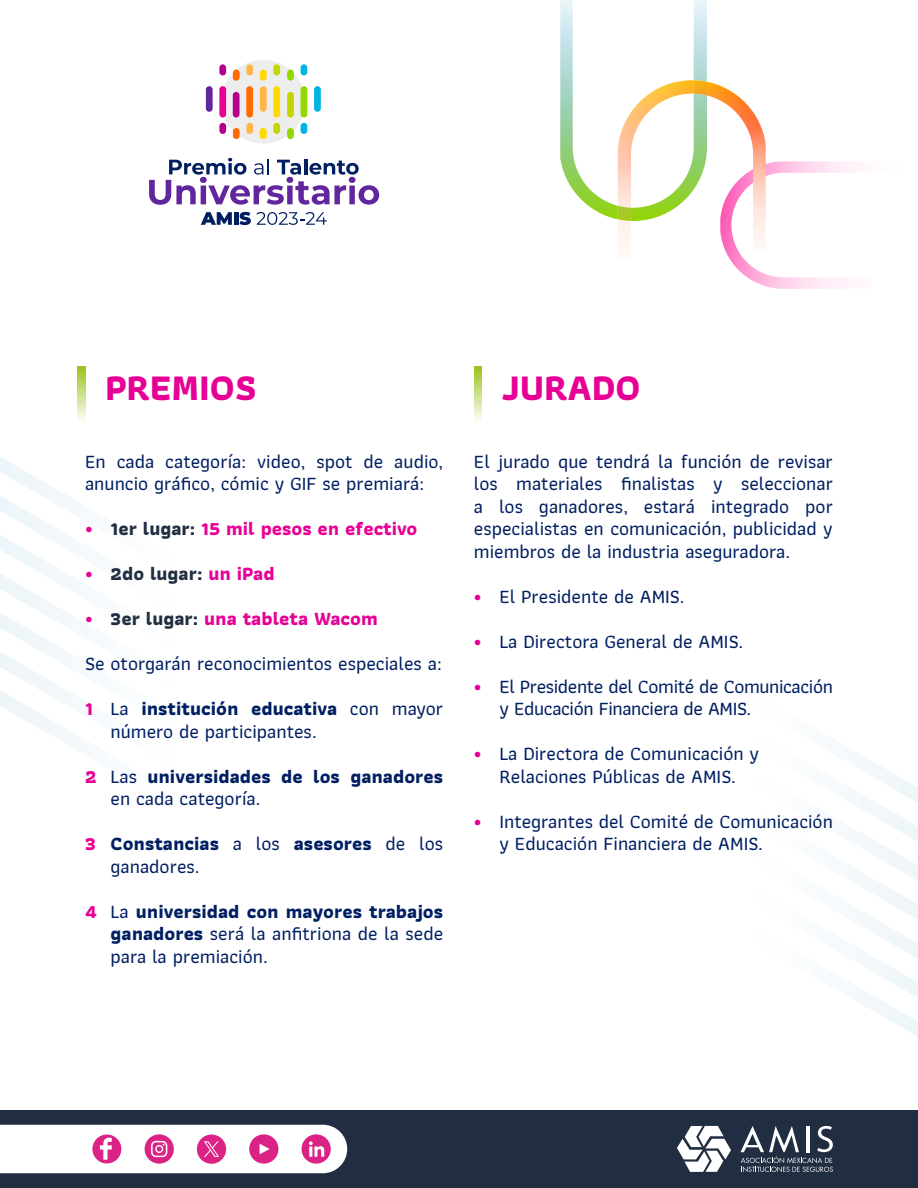
<style>
.page{position:relative;width:918px;height:1188px;background:#fff}
.page>*{position:absolute;margin:0;border:0;box-sizing:border-box;transform-origin:0 0}
.t1{font:700 37.5px "Athiti";color:#e70095}
.t2{font:500 19.5px/22.5px "Athiti";color:#001f61}
.t3{font:700 19.5px/22.5px "Athiti";color:#001f61}
.t4{font:500 19.5px/22.5px "Athiti";letter-spacing:-.02em;color:#001f61}
.t5{font:700 19.5px "Athiti";color:#e70095}
.t6{font:700 19.5px "Athiti";color:#212e42}
.s1{color:#212e42}
.s2{color:#e70095}
.s3{font-weight:700;color:#e70095}
.s4{font-weight:700}
.s5{font-weight:500}
</style>
<div class="page">
<svg style="left:851px;top:997px;width:67px;height:39px"></svg>
<svg style="left:849px;top:958px;width:69px;height:39px"></svg>
<svg style="left:849px;top:919px;width:69px;height:39px"></svg>
<svg style="left:849px;top:880px;width:69px;height:39px"></svg>
<svg style="left:849px;top:841px;width:69px;height:39px"></svg>
<svg style="left:849px;top:749px;width:69px;height:92px"></svg>
<svg style="left:0;top:464px;width:79px;height:39px"></svg>
<svg style="left:0;top:503px;width:82px;height:39px"></svg>
<svg style="left:0;top:542px;width:82px;height:39px"></svg>
<svg style="left:0;top:581px;width:82px;height:39px"></svg>
<svg style="left:0;top:620px;width:82px;height:39px"></svg>
<svg style="left:0;top:659px;width:82px;height:93px"></svg>
<div style="left:221px;top:60px;width:84px;height:84px;background:#ededed;border-radius:50%"></div>
<svg style="left:149px;top:158px;width:230px;height:47px"></svg>
<div style="left:206px;top:86px;width:7px;height:26px;background:#61269e;border-radius:3px"></div>
<div style="left:233px;top:92px;width:7px;height:26px;background:#b5008c;border-radius:3px"></div>
<div style="left:260px;top:86px;width:7px;height:26px;background:#ffb547;border-radius:3px"></div>
<div style="left:287px;top:92px;width:7px;height:26px;background:#c4d600;border-radius:3px"></div>
<div style="left:314px;top:86px;width:7px;height:26px;background:#00b3e3;border-radius:3px"></div>
<div style="left:219px;top:86px;width:7px;height:32px;background:#e80094;border-radius:3px"></div>
<div style="left:246px;top:86px;width:7px;height:32px;background:#ff6b00;border-radius:3px"></div>
<div style="left:301px;top:86px;width:6px;height:32px;background:#94d600;border-radius:3px"></div>
<div style="left:273px;top:86px;width:7px;height:32px;background:#ffd900;border-radius:3px"></div>
<div style="left:219px;top:123px;width:7px;height:11px;background:#b5008c;border-radius:3px"></div>
<div style="left:233px;top:128px;width:7px;height:11px;background:#ff6b00;border-radius:3px"></div>
<div style="left:273px;top:123px;width:7px;height:11px;background:#c4d600;border-radius:3px"></div>
<div style="left:246px;top:123px;width:7px;height:11px;background:#ffb547;border-radius:3px"></div>
<div style="left:260px;top:128px;width:7px;height:11px;background:#ffd900;border-radius:3px"></div>
<div style="left:287px;top:128px;width:7px;height:11px;background:#94d600;border-radius:3px"></div>
<div style="left:301px;top:123px;width:6px;height:11px;background:#00b3e3;border-radius:3px"></div>
<div style="left:219px;top:64px;width:7px;height:11px;background:#b5008c;border-radius:3px"></div>
<div style="left:233px;top:70px;width:7px;height:11px;background:#ff6b00;border-radius:3px"></div>
<div style="left:273px;top:64px;width:7px;height:11px;background:#c4d600;border-radius:3px"></div>
<div style="left:246px;top:64px;width:7px;height:11px;background:#ffb547;border-radius:3px"></div>
<div style="left:260px;top:70px;width:7px;height:11px;background:#ffd900;border-radius:3px"></div>
<div style="left:287px;top:70px;width:7px;height:11px;background:#94d600;border-radius:3px"></div>
<div style="left:301px;top:64px;width:6px;height:11px;background:#00b3e3;border-radius:3px"></div>
<svg style="left:201px;top:212px;width:31px;height:13px"></svg>
<hr style="left:234px;top:212px;width:4px;height:13px;background:#001f61">
<svg style="left:239px;top:212px;width:88px;height:13px"></svg>
<img style="left:728px;top:161px;width:129px;height:128px">
<img style="left:560px;top:0;width:147px;height:220px">
<img style="left:618px;top:81px;width:148px;height:176px">
<img style="left:618px;top:80px;width:89px;height:141px">
<svg style="left:78px;top:367px;width:7px;height:53px"></svg>
<svg style="left:474px;top:367px;width:8px;height:53px"></svg>
<div style="left:0;top:1110px;width:918px;height:78px;background:#212e42"></div>
<svg style="left:677px;top:1126px;width:54px;height:46px"></svg>
<svg style="left:741px;top:1126px;width:92px;height:46px"></svg>
<svg style="left:0;top:1125px;width:347px;height:48px;background:#f5d6e7"></svg>
<h1 class="t1" style="left:105px;top:358px;width:153px">PREMIOS</h1>
<h1 class="t1" style="left:502px;top:358px;width:140px">JURADO</h1>
<p class="t2" style="left:85px;top:450px;width:360px">En cada categoría: video, spot de audio, anuncio gráfico, cómic y GIF se premiará:</p>
<p class="t5" style="left:85px;top:514px;width:334px">• <span class="s1">1er lugar:</span> 15 mil pesos en efectivo</p>
<p class="t6" style="left:85px;top:559px;width:191px"><span class="s2">•</span> 2do lugar: <span class="s2">un iPad</span></p>
<p class="t5" style="left:85px;top:604px;width:294px">• <span class="s1">3er lugar:</span> una tableta Wacom</p>
<p class="t2" style="left:85px;top:653px;width:358px">Se otorgarán reconocimientos especiales a:</p>
<p class="t2" style="left:111px;top:698px;width:334px;text-indent:-26px"><span class="s3">1</span> La <span class="s4">institución educativa</span> con mayor número de participantes.</p>
<p class="t3" style="left:111px;top:765px;width:334px;text-indent:-26px"><span class="s2">2</span> <span class="s5">Las</span> universidades de los ganadores <span class="s5">en cada categoría.</span></p>
<p class="t3" style="left:111px;top:833px;width:334px;text-indent:-26px"><span class="s2">3</span> Constancias <span class="s5">a los</span> asesores <span class="s5">de los ganadores.</span></p>
<p class="t2" style="left:111px;top:900px;width:334px;text-align:justify;text-indent:-26px"><span class="s3">4</span> La <span class="s4">universidad con mayores trabajos ganadores</span> será la anfitriona de la sede para la premiación.</p>
<p class="t2" style="left:474px;top:450px;width:361px;text-align:justify">El jurado que tendrá la función de revisar los materiales finalistas y seleccionar a los ganadores, estará integrado por especialistas en comunicación, publicidad y miembros de la industria aseguradora.</p>
<p class="t2" style="left:474px;top:585px;width:212px"><span class="s3">•</span> El Presidente de AMIS.</p>
<p class="t2" style="left:474px;top:630px;width:271px"><span class="s3">•</span> La Directora General de AMIS.</p>
<p class="t4" style="left:499px;top:675px;width:335px;text-indent:-26px"><span class="s3">•</span> El Presidente del Comité de Comunicación y Educación Financiera de AMIS.</p>
<p class="t2" style="left:474px;top:743px;width:287px;text-align:center"><span class="s3">•</span> La Directora de Comunicación y<br>Relaciones Públicas de AMIS.</p>
<p class="t2" style="left:499px;top:810px;width:335px;text-indent:-26px"><span class="s3">•</span> Integrantes del Comité de Comunicación y Educación Financiera de AMIS.</p>
</div>
